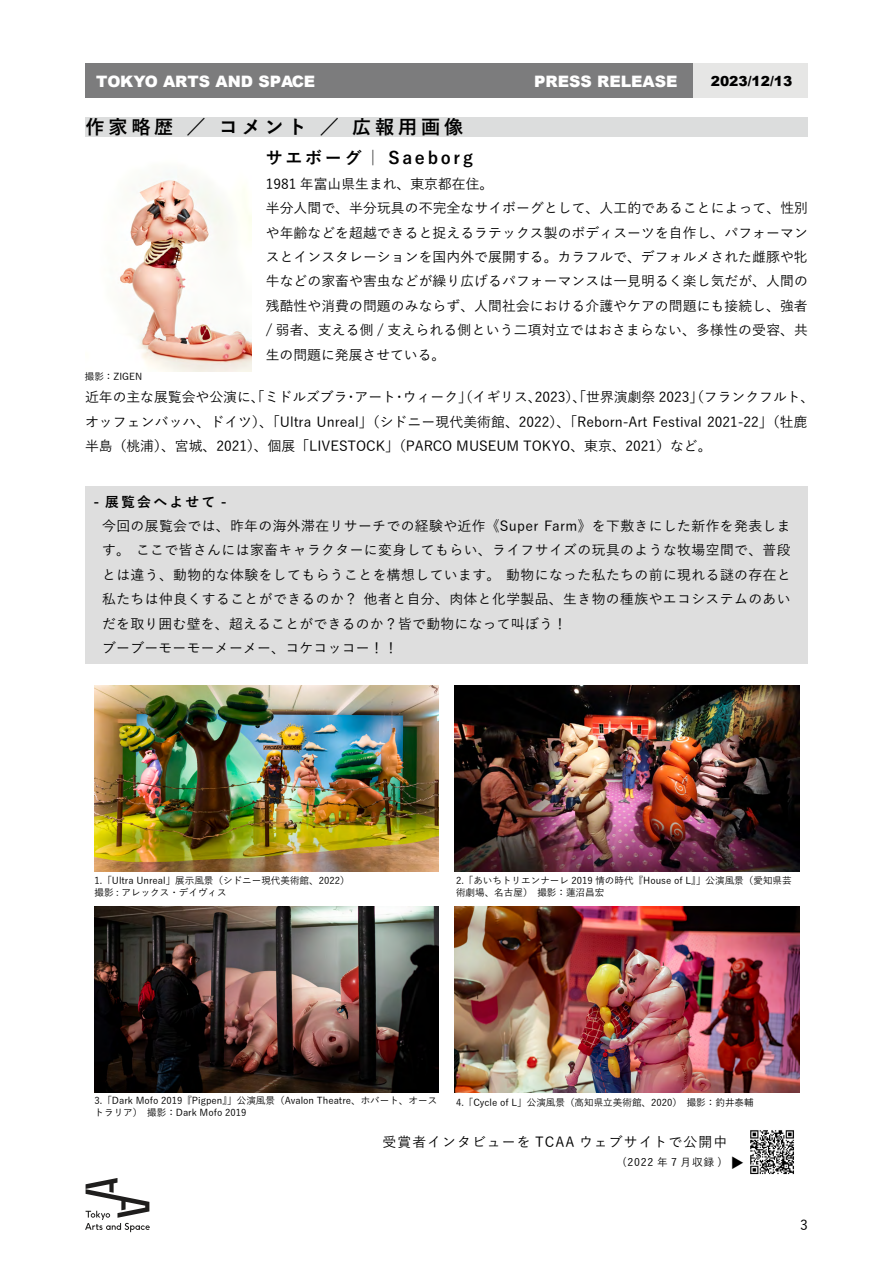
<style>
.page{position:relative;width:893px;height:1263px;background:#fff}
.page>*{position:absolute;margin:0;border:0;box-sizing:border-box;transform-origin:0 0}
.t1{font:700 19.2px "Yu Go";letter-spacing:.2em;color:#000}
.t2{font:700 16.95px "Yu Go";letter-spacing:.16em;color:#000}
.t3{font:900 15.75px "Arial";color:#fff}
.t4{font:500 13.8px/24.5px "Yu Go";letter-spacing:.005em;color:#000}
.t5{font:500 13.8px/24.5px "Yu Go";letter-spacing:.03em;color:#000}
.t6{font:500 13.8px "Yu Go";letter-spacing:.08em;color:#000}
.t7{font:900 13.8px "Arial";color:#000}
.t8{font:700 13.8px "Yu Go";letter-spacing:.16em;color:#000}
.t9{font:500 10.65px "Yu Go";letter-spacing:.08em;color:#000}
.t10{font:500 9.6px/11.7px "Yu Go";color:#000}
.s1{font-size:13.8px}
</style>
<div class="page">
<div style="left:85px;top:64px;width:608px;height:34px;background:#7c7c7d"></div>
<div style="left:693px;top:64px;width:115px;height:34px;background:#e6e6e5"></div>
<svg style="left:85px;top:1178px;width:65px;height:54px"></svg>
<div style="left:85px;top:486px;width:723px;height:177px;background:#dedede"></div>
<div style="left:85px;top:117px;width:723px;height:19px;background:#dcdddd"></div>
<img style="left:120px;top:176px;width:132px;height:195px">
<img style="left:94px;top:686px;width:345px;height:185px">
<img style="left:455px;top:907px;width:344px;height:185px">
<img style="left:94px;top:907px;width:345px;height:185px">
<img style="left:750px;top:1130px;width:44px;height:45px">
<img style="left:455px;top:686px;width:344px;height:185px">
<p class="t3" style="left:96px;top:70px;width:221px">TOKYO ARTS AND SPACE</p>
<p class="t3" style="left:534px;top:70px;width:145px">PRESS RELEASE</p>
<p class="t7" style="left:711px;top:71px;width:83px">2023/12/13</p>
<h1 class="t1" style="left:85px;top:116px;width:379px">作家略歴 ／ コメント ／ 広報用画像</h1>
<p class="t2" style="left:266px;top:148px;width:209px">サエボーグ｜ Saeborg</p>
<p class="t4" style="left:266px;top:170px;width:544px">1981 年富山県生まれ、東京都在住。<br>半分人間で、半分玩具の不完全なサイボーグとして、人工的であることによって、性別や年齢などを超越できると捉えるラテックス製のボディスーツを自作し、パフォーマンスとインスタレーションを国内外で展開する。カラフルで、デフォルメされた雌豚や牝牛などの家畜や害虫などが繰り広げるパフォーマンスは一見明るく楽し気だが、人間の残酷性や消費の問題のみならず、人間社会における介護やケアの問題にも接続し、強者/ 弱者、支える側 / 支えられる側という二項対立ではおさまらない、多様性の受容、共生の問題に発展させている。</p>
<p class="t4" style="left:85px;top:383px;width:731px">近年の主な展覧会や公演に、「ミドルズブラ・アート・ウィーク」（イギリス、2023）、「世界演劇祭 2023」（フランクフルト、オッフェンバッハ、ドイツ）、「Ultra Unreal」（シドニー現代美術館、2022）、「Reborn-Art Festival 2021-22」（牡鹿半島（桃浦）、宮城、2021）、個展「LIVESTOCK」（PARCO MUSEUM TOKYO、東京、2021）など。</p>
<p class="t10" style="left:85px;top:369px;width:59px">撮影：ZIGEN</p>
<p class="t8" style="left:94px;top:494px;width:135px">- 展覧会へよせて -</p>
<p class="t5" style="left:102px;top:512px;width:690px">今回の展覧会では、昨年の海外滞在リサーチでの経験や近作《Super Farm》を下敷きにした新作を発表します。 ここで皆さんには家畜キャラクターに変身してもらい、ライフサイズの玩具のような牧場空間で、普段とは違う、動物的な体験をしてもらうことを構想しています。 動物になった私たちの前に現れる謎の存在と私たちは仲良くすることができるのか？ 他者と自分、肉体と化学製品、生き物の種族やエコシステムのあいだを取り囲む壁を、超えることができるのか？皆で動物になって叫ぼう！<br>ブーブーモーモーメーメー、コケコッコー！！</p>
<p class="t10" style="left:95px;top:873px;width:261px">1.「Ultra Unreal」展示風景（シドニー現代美術館、2022）　撮影 : アレックス・デイヴィス</p>
<p class="t10" style="left:456px;top:873px;width:337px">2.「あいちトリエンナーレ 2019 情の時代『House of L』」公演風景（愛知県芸術劇場、名古屋）　撮影：蓮沼昌宏</p>
<p class="t10" style="left:95px;top:1094px;width:344px">3.「Dark Mofo 2019『Pigpen』」公演風景（Avalon Theatre、ホバート、オーストラリア）　撮影：Dark Mofo 2019</p>
<p class="t10" style="left:456px;top:1095px;width:299px">4.「Cycle of L」公演風景（高知県立美術館、2020）　撮影：釣井泰輔</p>
<p class="t6" style="left:382px;top:1129px;width:346px">受賞者インタビューを TCAA ウェブサイトで公開中</p>
<p class="t9" style="left:622px;top:1153px;width:123px">(2022 年 7 月収録 ) <span class="s1">▶︎</span></p>
<p class="t4" style="left:800px;top:1210px;width:9px">3</p>
</div>
